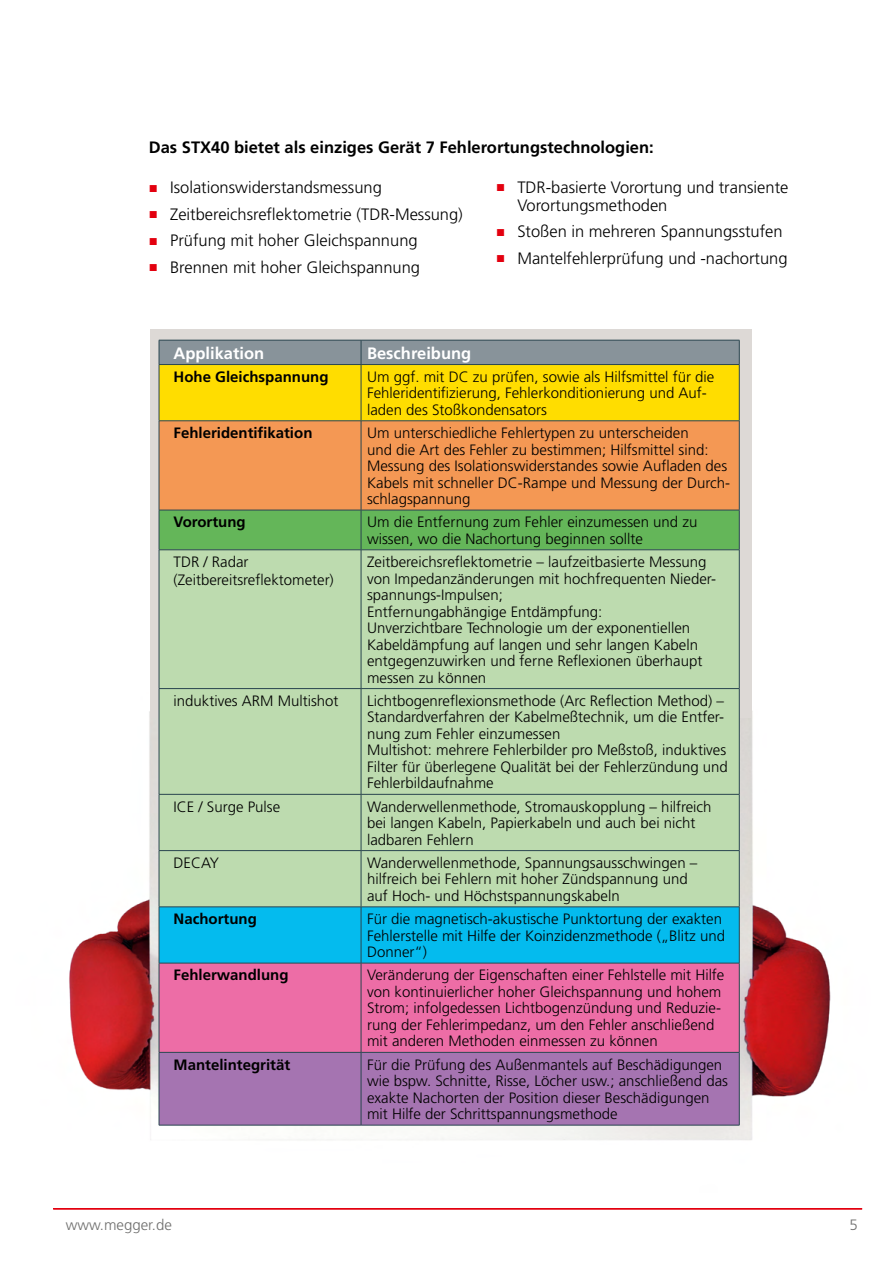
<style>
.page{position:relative;width:893px;height:1263px;background:#fff}
.page>*{position:absolute;margin:0;border:0;box-sizing:border-box;transform-origin:0 0}
.t1{font:300 16.5px/18px "Frutiger LT Pro";color:#000}
.t2{font:700 16.5px "Frutiger LT Pro";color:#000}
.t3{font:700 16.5px "Frutiger LT Pro";color:#fff}
.t4{font:300 15px/16.5px "Frutiger LT Pro";color:#000}
.t5{font:700 15px "Frutiger LT Pro";color:#000}
.t6{font:300 15px "Frutiger LT Pro";color:#6f6f6e}
.s1{font-family:"Arial";font-weight:400;font-size:15px;color:#e3000f}
</style>
<div class="page">
<hr style="left:53px;top:1208px;width:809px;height:1px;background:#e3000f">
<img style="left:69px;top:711px;width:762px;height:429px">
<div style="left:150px;top:330px;width:602px;height:388px;background:#ddd9d6"></div>
<div style="left:160px;top:421px;width:579px;height:89px;background:#f49854"></div>
<div style="left:160px;top:511px;width:579px;height:38px;background:#64b659"></div>
<div style="left:160px;top:550px;width:579px;height:356px;background:#bddbaf"></div>
<div style="left:160px;top:907px;width:579px;height:56px;background:#04bbee"></div>
<div style="left:160px;top:964px;width:579px;height:88px;background:#ed6da6"></div>
<div style="left:160px;top:1053px;width:579px;height:72px;background:#a574b1"></div>
<svg style="left:159px;top:340px;width:581px;height:80px;background:#d9c52e"></svg>
<hr style="left:159px;top:364px;width:202px;height:1px;background:#29454f">
<hr style="left:159px;top:365px;width:1px;height:56px;background:#29454f">
<hr style="left:361px;top:364px;width:378px;height:1px;background:#29454f">
<hr style="left:361px;top:365px;width:1px;height:56px;background:#29454f">
<hr style="left:739px;top:365px;width:1px;height:56px;background:#29454f">
<hr style="left:159px;top:420px;width:202px;height:1px;background:#29454f">
<hr style="left:159px;top:421px;width:1px;height:89px;background:#29454f">
<hr style="left:361px;top:420px;width:378px;height:1px;background:#29454f">
<hr style="left:361px;top:421px;width:1px;height:89px;background:#29454f">
<hr style="left:739px;top:421px;width:1px;height:89px;background:#29454f">
<hr style="left:159px;top:510px;width:202px;height:1px;background:#29454f">
<hr style="left:159px;top:510px;width:1px;height:40px;background:#29454f">
<hr style="left:361px;top:510px;width:378px;height:1px;background:#29454f">
<hr style="left:361px;top:510px;width:1px;height:40px;background:#29454f">
<hr style="left:739px;top:510px;width:1px;height:40px;background:#29454f">
<hr style="left:159px;top:549px;width:202px;height:1px;background:#29454f">
<hr style="left:159px;top:550px;width:1px;height:138px;background:#29454f">
<hr style="left:361px;top:549px;width:378px;height:1px;background:#29454f">
<hr style="left:361px;top:550px;width:1px;height:138px;background:#29454f">
<hr style="left:739px;top:550px;width:1px;height:138px;background:#29454f">
<hr style="left:159px;top:688px;width:202px;height:1px;background:#29454f">
<hr style="left:159px;top:689px;width:1px;height:105px;background:#29454f">
<hr style="left:361px;top:688px;width:378px;height:1px;background:#29454f">
<hr style="left:361px;top:689px;width:1px;height:105px;background:#29454f">
<hr style="left:739px;top:689px;width:1px;height:105px;background:#29454f">
<hr style="left:159px;top:794px;width:202px;height:1px;background:#29454f">
<hr style="left:159px;top:794px;width:1px;height:56px;background:#29454f">
<hr style="left:361px;top:794px;width:378px;height:1px;background:#29454f">
<hr style="left:361px;top:794px;width:1px;height:56px;background:#29454f">
<hr style="left:739px;top:794px;width:1px;height:56px;background:#29454f">
<hr style="left:159px;top:850px;width:202px;height:1px;background:#29454f">
<hr style="left:159px;top:851px;width:1px;height:56px;background:#29454f">
<hr style="left:361px;top:850px;width:378px;height:1px;background:#29454f">
<hr style="left:361px;top:851px;width:1px;height:56px;background:#29454f">
<hr style="left:739px;top:851px;width:1px;height:56px;background:#29454f">
<hr style="left:159px;top:906px;width:202px;height:1px;background:#29454f">
<hr style="left:159px;top:907px;width:1px;height:56px;background:#29454f">
<hr style="left:361px;top:906px;width:378px;height:1px;background:#29454f">
<hr style="left:361px;top:907px;width:1px;height:56px;background:#29454f">
<hr style="left:739px;top:907px;width:1px;height:56px;background:#29454f">
<hr style="left:159px;top:963px;width:202px;height:1px;background:#29454f">
<hr style="left:159px;top:963px;width:1px;height:89px;background:#29454f">
<hr style="left:361px;top:963px;width:378px;height:1px;background:#29454f">
<hr style="left:361px;top:963px;width:1px;height:89px;background:#29454f">
<hr style="left:739px;top:963px;width:1px;height:89px;background:#29454f">
<hr style="left:159px;top:1052px;width:202px;height:1px;background:#29454f">
<hr style="left:159px;top:1052px;width:1px;height:73px;background:#29454f">
<hr style="left:361px;top:1052px;width:378px;height:1px;background:#29454f">
<hr style="left:361px;top:1052px;width:1px;height:73px;background:#29454f">
<hr style="left:739px;top:1052px;width:1px;height:73px;background:#29454f">
<hr style="left:159px;top:1125px;width:202px;height:1px;background:#29454f">
<hr style="left:361px;top:1125px;width:378px;height:1px;background:#29454f">
<p class="t2" style="left:149px;top:137px;width:506px">Das STX40 bietet als einziges Gerät 7 Fehlerortungstechnologien:</p>
<p class="t1" style="left:149px;top:179px;width:235px"><span class="s1">■</span> Isolationswiderstandsmessung</p>
<p class="t1" style="left:149px;top:205px;width:316px"><span class="s1">■</span> Zeitbereichsreflektometrie (TDR-Messung)</p>
<p class="t1" style="left:149px;top:232px;width:270px"><span class="s1">■</span> Prüfung mit hoher Gleichspannung</p>
<p class="t1" style="left:149px;top:258px;width:273px"><span class="s1">■</span> Brennen mit hoher Gleichspannung</p>
<p class="t1" style="left:517px;top:178px;width:273px;text-indent:-21px"><span class="s1">■</span> TDR-basierte Vorortung und transiente<br>Vorortungsmethoden</p>
<p class="t1" style="left:496px;top:223px;width:288px"><span class="s1">■</span> Stoßen in mehreren Spannungsstufen</p>
<p class="t1" style="left:496px;top:249px;width:293px"><span class="s1">■</span> Mantelfehlerprüfung und -nachortung</p>
<p class="t3" style="left:174px;top:343px;width:92px">Applikation</p>
<p class="t3" style="left:367px;top:343px;width:106px">Beschreibung</p>
<p class="t5" style="left:174px;top:368px;width:156px">Hohe Gleichspannung</p>
<p class="t4" style="left:367px;top:368px;width:349px">Um ggf. mit DC zu prüfen, sowie als Hilfsmittel für die<br>Fehleridentifizierung, Fehlerkonditionierung und Auf&shy;laden des Stoßkondensators</p>
<p class="t5" style="left:174px;top:424px;width:140px">Fehleridentifikation</p>
<p class="t4" style="left:367px;top:425px;width:365px">Um unterschiedliche Fehlertypen zu unterscheiden<br>und die Art des Fehler zu bestimmen; Hilfsmittel sind:<br>Messung des Isolationswiderstandes sowie Aufladen des Kabels mit schneller DC-Rampe und Messung der Durch&shy;schlagspannung</p>
<p class="t5" style="left:174px;top:513px;width:74px">Vorortung</p>
<p class="t4" style="left:367px;top:514px;width:332px">Um die Entfernung zum Fehler einzumessen und zu wissen, wo die Nachortung beginnen sollte</p>
<p class="t4" style="left:174px;top:553px;width:162px;line-height:18px">TDR / Radar (Zeitbereitsreflektometer)</p>
<p class="t4" style="left:367px;top:554px;width:350px">Zeitbereichsreflektometrie – laufzeitbasierte Messung von Impedanzänderungen mit hochfrequenten Nieder&shy;spannungs-Impulsen;<br>Entfernungabhängige Entdämpfung:<br>Unverzichtbare Technologie um der exponentiellen Kabeldämpfung auf langen und sehr langen Kabeln entgegenzuwirken und ferne Reflexionen überhaupt messen zu können</p>
<p class="t4" style="left:174px;top:692px;width:167px">induktives ARM Multishot</p>
<p class="t4" style="left:367px;top:692px;width:362px">Lichtbogenreflexionsmethode (Arc Reflection Method) – Standardverfahren der Kabelmeßtechnik, um die Entfer&shy;nung zum Fehler einzumessen<br>Multishot: mehrere Fehlerbilder pro Meßstoß, induktives Filter für überlegene Qualität bei der Fehlerzündung und Fehlerbildaufnahme</p>
<p class="t4" style="left:174px;top:798px;width:108px">ICE / Surge Pulse</p>
<p class="t4" style="left:367px;top:798px;width:346px">Wanderwellenmethode, Stromauskopplung – hilfreich bei langen Kabeln, Papierkabeln und auch bei nicht ladbaren Fehlern</p>
<p class="t4" style="left:174px;top:854px;width:47px">DECAY</p>
<p class="t4" style="left:367px;top:854px;width:332px">Wanderwellenmethode, Spannungsausschwingen – hilfreich bei Fehlern mit hoher Zündspannung und auf Hoch- und Höchstspannungskabeln</p>
<p class="t5" style="left:174px;top:910px;width:85px">Nachortung</p>
<p class="t4" style="left:367px;top:911px;width:360px">Für die magnetisch-akustische Punktortung der exakten<br>Fehlerstelle mit Hilfe der Koinzidenzmethode („Blitz und<br>Donner“)</p>
<p class="t5" style="left:174px;top:966px;width:117px">Fehlerwandlung</p>
<p class="t4" style="left:367px;top:967px;width:359px">Veränderung der Eigenschaften einer Fehlstelle mit Hilfe von kontinuierlicher hoher Gleichspannung und hohem Strom; infolgedessen Lichtbogenzündung und Reduzie&shy;rung der Fehlerimpedanz, um den Fehler anschließend mit anderen Methoden einmessen zu können</p>
<p class="t5" style="left:174px;top:1055px;width:118px">Mantelintegrität</p>
<p class="t4" style="left:367px;top:1056px;width:362px">Für die Prüfung des Außenmantels auf Beschädigungen wie bspw. Schnitte, Risse, Löcher usw.; anschließend das exakte Nachorten der Position dieser Beschädigungen mit Hilfe der Schrittspannungsmethode</p>
<p class="t6" style="left:66px;top:1216px;width:108px">www.megger.de</p>
<p class="t6" style="left:849px;top:1216px;width:10px">5</p>
</div>
